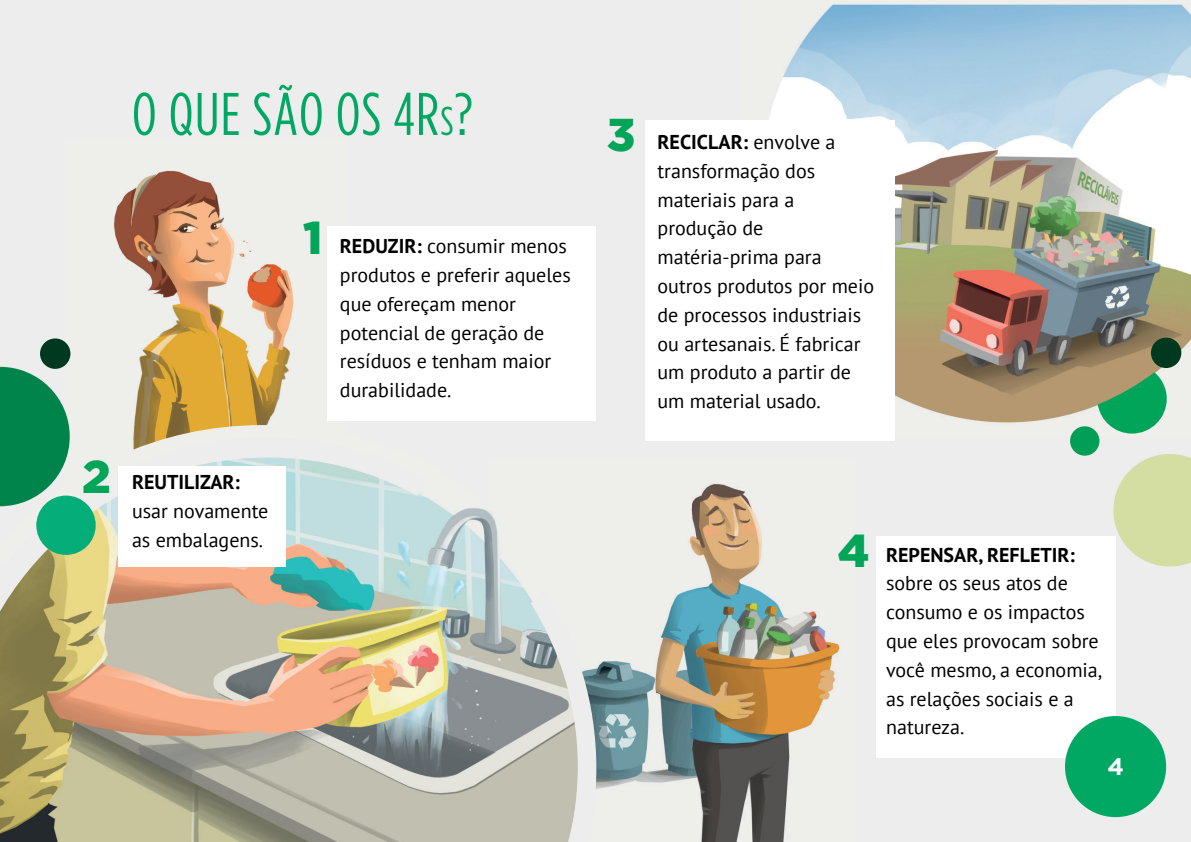
<style>
.page{position:relative;width:1191px;height:842px;background:#ecedec}
.page>*{position:absolute;margin:0;border:0;box-sizing:border-box;transform-origin:0 0}
.t1{font:60px "Gotham Condensed";letter-spacing:.02em;color:#00a864}
.t2{font:900 46px "Gotham";color:#00a559}
.t3{font:700 24px "Gotham";color:#fff}
.t4{font:20px/28.8px "PT Sans";color:#000001}
.t5{font:700 20px "PT Sans";color:#000001}
.s1{font-size:40px}
.s2{font-weight:700}
</style>
<div class="page">
<img style="left:596px;top:483px;width:244px;height:359px">
<img style="left:65px;top:170px;width:281px;height:255px">
<img style="left:133px;top:425px;width:398px;height:417px">
<img style="left:769px;top:4px;width:422px;height:432px">
<div style="left:645px;top:120px;width:249px;height:321px;background:#fff"></div>
<div style="left:327px;top:227px;width:268px;height:194px;background:#fff"></div>
<div style="left:876px;top:537px;width:239px;height:221px;background:#fff"></div>
<div style="left:40px;top:338px;width:30px;height:31px;background:#00391f;border-radius:50%"></div>
<svg style="left:1113px;top:454px;width:78px;height:112px"></svg>
<svg style="left:0;top:367px;width:70px;height:71px"></svg>
<div style="left:1070px;top:426px;width:29px;height:30px;background:#009e57;border-radius:50%"></div>
<div style="left:1151px;top:338px;width:30px;height:30px;background:#00391f;border-radius:50%"></div>
<div style="left:1065px;top:716px;width:101px;height:101px;background:#00a864;border-radius:50%"></div>
<svg style="left:1097px;top:372px;width:69px;height:62px;background:#4eac73"></svg>
<svg style="left:531px;top:599px;width:65px;height:243px"></svg>
<svg style="left:0;top:438px;width:427px;height:404px;background:#bcb89c"></svg>
<div style="left:36px;top:496px;width:60px;height:59px;background:#05ae78;border-radius:50%"></div>
<div style="left:118px;top:466px;width:167px;height:100px;background:#fff"></div>
<h1 class="t1" style="left:132px;top:82px;width:342px">O QUE SÃO OS 4R<span class="s1">S</span>?</h1>
<h2 class="t2" style="left:82px;top:450px;width:30px">2</h2>
<p class="t5" style="left:132px;top:469px;width:109px">REUTILIZAR:</p>
<p class="t4" style="left:132px;top:496px;width:138px">usar novamente as embalagens.</p>
<h2 class="t2" style="left:303px;top:212px;width:21px">1</h2>
<p class="t4" style="left:340px;top:231px;width:232px"><span class="s2">REDUZIR:</span> consumir menos produtos e preferir aqueles que ofereçam menor potencial de geração de resíduos e tenham maior durabilidade.</p>
<h2 class="t2" style="left:607px;top:109px;width:30px">3</h2>
<p class="t4" style="left:657px;top:127px;width:218px"><span class="s2">RECICLAR:</span> envolve a transformação dos materiais para a produção de matéria-prima para outros produtos por meio de processos industriais ou artesanais. É fabricar um produto a partir de um material usado.</p>
<h2 class="t2" style="left:837px;top:524px;width:33px">4</h2>
<p class="t5" style="left:886px;top:541px;width:190px">REPENSAR, REFLETIR:</p>
<p class="t4" style="left:886px;top:568px;width:218px">sobre os seus atos de consumo e os impactos que eles provocam sobre você mesmo, a economia, as relações sociais e a natureza.</p>
<p class="t3" style="left:1107px;top:752px;width:18px">4</p>
</div>
